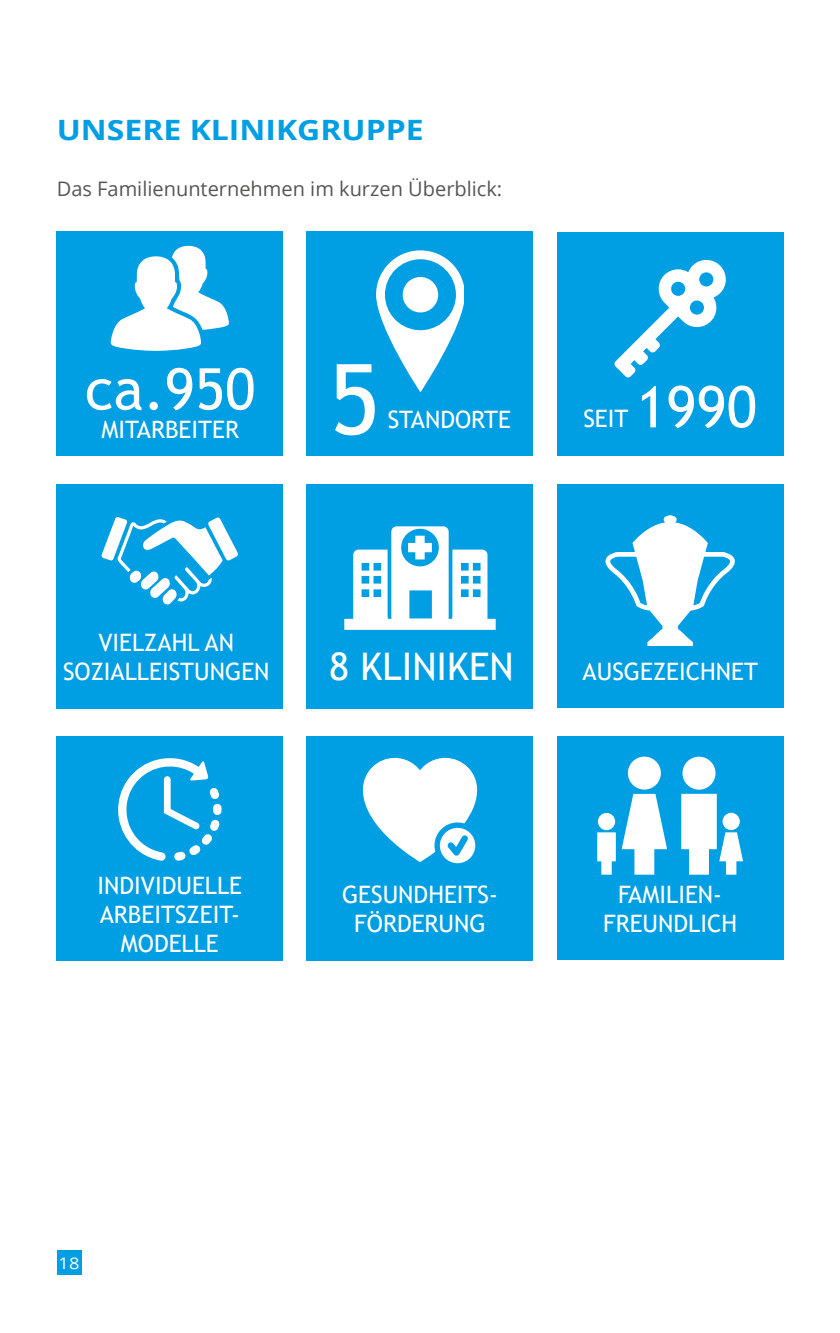
<style>
.page{position:relative;width:840px;height:1333px;background:#fff}
.page>*{position:absolute;margin:0;border:0;box-sizing:border-box;transform-origin:0 0}
.t1{font:97.6px "Trebuchet MS";color:#fff}
.t2{font:57.4px "Trebuchet MS";color:#fff}
.t3{font:38px "Trebuchet MS";color:#fff}
.t4{font:700 28px "Open Sans";color:#009ee3;scale:1.14 1}
.t5{font:24px/28.8px "Trebuchet MS";color:#fff;text-align:center}
.t6{font:20px "Open Sans";color:#565655}
.t7{font:16px "Open Sans";color:#fff;scale:1.14 1}
</style>
<div class="page">
<div style="left:57px;top:1250px;width:24px;height:24px;background:#009ee3"></div>
<div style="left:307px;top:232px;width:225px;height:224px;background:#009ee3"></div>
<svg style="left:376px;top:250px;width:87px;height:142px"></svg>
<div style="left:402px;top:277px;width:36px;height:35px;background:#fff;border-radius:50%"></div>
<div style="left:57px;top:232px;width:226px;height:224px;background:#009ee3"></div>
<div style="left:57px;top:484px;width:226px;height:224px;background:#009ee3"></div>
<div style="left:57px;top:736px;width:226px;height:224px;background:#009ee3"></div>
<div style="left:556px;top:232px;width:226px;height:224px;background:#009ee3"></div>
<div style="left:307px;top:484px;width:225px;height:224px;background:#009ee3"></div>
<div style="left:556px;top:484px;width:226px;height:223px;background:#009ee3"></div>
<svg style="left:110px;top:246px;width:119px;height:105px"></svg>
<svg style="left:605px;top:515px;width:130px;height:131px"></svg>
<div style="left:307px;top:736px;width:225px;height:224px;background:#009ee3"></div>
<svg style="left:362px;top:757px;width:115px;height:106px"></svg>
<svg style="left:614px;top:260px;width:112px;height:117px"></svg>
<svg style="left:101px;top:517px;width:137px;height:88px"></svg>
<svg style="left:344px;top:526px;width:151px;height:104px"></svg>
<svg style="left:118px;top:758px;width:103px;height:103px"></svg>
<div style="left:556px;top:736px;width:226px;height:223px;background:#009ee3"></div>
<div style="left:627px;top:756px;width:33px;height:33px;background:#fff;border-radius:50%"></div>
<svg style="left:621px;top:793px;width:45px;height:81px"></svg>
<div style="left:682px;top:756px;width:33px;height:33px;background:#fff;border-radius:50%"></div>
<div style="left:597px;top:812px;width:17px;height:18px;background:#fff;border-radius:50%"></div>
<svg style="left:597px;top:832px;width:18px;height:42px"></svg>
<svg style="left:681px;top:793px;width:61px;height:81px"></svg>
<p class="t4" style="left:57px;top:110px;width:288px">U NSERE KLINIKGRUPPE</p>
<p class="t6" style="left:57px;top:175px;width:447px">Das Familienunternehmen im kurzen Überblick:</p>
<h2 class="t2" style="left:85px;top:353px;width:172px">CA.950</h2>
<p class="t5" style="left:101px;top:415px;width:139px">MITARBEITER</p>
<h1 class="t1" style="left:328px;top:338px;width:53px">5</h1>
<p class="t5" style="left:387px;top:405px;width:125px">STANDORTE</p>
<p class="t5" style="left:583px;top:404px;width:47px">SEIT</p>
<h2 class="t2" style="left:636px;top:371px;width:122px">1990</h2>
<p class="t5" style="left:63px;top:628px;width:208px">VIELZAHL AN<br>SOZIALLEISTUNGEN</p>
<h3 class="t3" style="left:329px;top:642px;width:186px">8 KLINIKEN</h3>
<p class="t5" style="left:582px;top:657px;width:177px">AUSGEZEICHNET</p>
<p class="t5" style="left:97px;top:870px;width:146px">I NDIVIDUELLE<br>ARBEITSZEIT-<br>MODELLE</p>
<p class="t5" style="left:342px;top:880px;width:157px">GESUNDHEITS-<br>FÖRDERUNG</p>
<p class="t5" style="left:602px;top:880px;width:135px">FAMILIEN-<br>FREUNDLICH</p>
<p class="t7" style="left:59px;top:1251px;width:20px">18</p>
</div>
